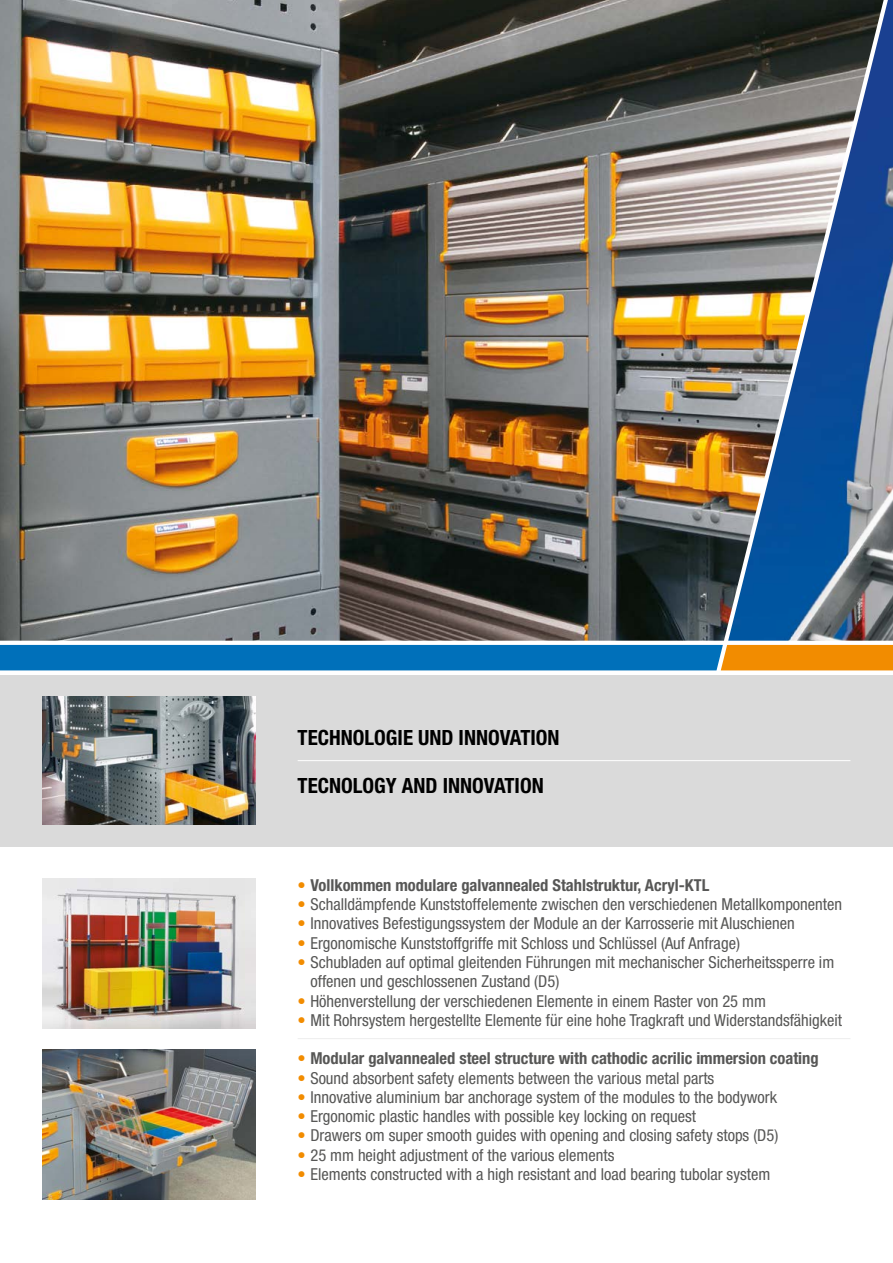
<style>
.page{position:relative;width:893px;height:1263px;background:#fff}
.page>*{position:absolute;margin:0;border:0;box-sizing:border-box;transform-origin:0 0}
.t1{font:700 condensed 21px "Helvetica Neue";color:#000}
.t2{font:16.5px/19.2px "Helvetica Neue LT Std Cn CE";color:#575756}
.t3{font:700 condensed 16.5px "Helvetica Neue";color:#575756}
.s1{font-family:"Helvetica Neue LT Std Cn CE";font-weight:400;font-stretch:normal;color:#f28c00}
.s2{color:#f28c00}
</style>
<div class="page">
<div style="left:0;top:675px;width:893px;height:171px;background:#dadada"></div>
<img style="left:0;top:0;width:728px;height:641px">
<img style="left:728px;top:0;width:165px;height:641px">
<svg style="left:0;top:645px;width:893px;height:25px"></svg>
<img style="left:43px;top:1049px;width:212px;height:150px">
<img style="left:43px;top:878px;width:212px;height:150px">
<img style="left:43px;top:697px;width:212px;height:127px">
<hr style="left:298px;top:760px;width:552px;height:1px;background:#fff">
<hr style="left:298px;top:1038px;width:552px;height:1px;background:#ededed">
<p class="t1" style="left:298px;top:725px;width:264px">TECHNOLOGIE UND INNOVATION</p>
<p class="t1" style="left:298px;top:773px;width:248px">TECNOLOGY AND INNOVATION</p>
<p class="t3" style="left:298px;top:875px;width:413px"><span class="s1">•</span> Vollkommen modulare galvannealed Stahlstruktur, Acryl-KTL</p>
<p class="t2" style="left:298px;top:897px;width:546px"><span class="s2">•</span> Schalldämpfende Kunststoffelemente zwischen den verschiedenen Metallkomponenten</p>
<p class="t2" style="left:298px;top:916px;width:499px"><span class="s2">•</span> Innovatives Befestigungssystem der Module an der Karrosserie mit Aluschienen</p>
<p class="t2" style="left:298px;top:935px;width:444px"><span class="s2">•</span> Ergonomische Kunststoffgriffe mit Schloss und Schlüssel (Auf Anfrage)</p>
<p class="t2" style="left:310px;top:955px;width:525px;text-indent:-13px"><span class="s2">•</span> Schubladen auf optimal gleitenden Führungen mit mechanischer Sicherheitssperre im offenen und geschlossenen Zustand (D5)</p>
<p class="t2" style="left:298px;top:993px;width:470px"><span class="s2">•</span> Höhenverstellung der verschiedenen Elemente in einem Raster von 25 mm</p>
<p class="t2" style="left:298px;top:1012px;width:546px"><span class="s2">•</span> Mit Rohrsystem hergestellte Elemente für eine hohe Tragkraft und Widerstandsfähigkeit</p>
<p class="t3" style="left:298px;top:1048px;width:523px"><span class="s1">•</span> Modular galvannealed steel structure with cathodic acrilic immersion coating</p>
<p class="t2" style="left:298px;top:1070px;width:418px"><span class="s2">•</span> Sound absorbent safety elements between the various metal parts</p>
<p class="t2" style="left:298px;top:1090px;width:481px"><span class="s2">•</span> Innovative aluminium bar anchorage system of the modules to the bodywork</p>
<p class="t2" style="left:298px;top:1109px;width:400px"><span class="s2">•</span> Ergonomic plastic handles with possible key locking on request</p>
<p class="t2" style="left:298px;top:1128px;width:482px"><span class="s2">•</span> Drawers om super smooth guides with opening and closing safety stops (D5)</p>
<p class="t2" style="left:298px;top:1147px;width:318px"><span class="s2">•</span> 25 mm height adjustment of the various elements</p>
<p class="t2" style="left:298px;top:1167px;width:474px"><span class="s2">•</span> Elements constructed with a high resistant and load bearing tubolar system</p>
</div>
